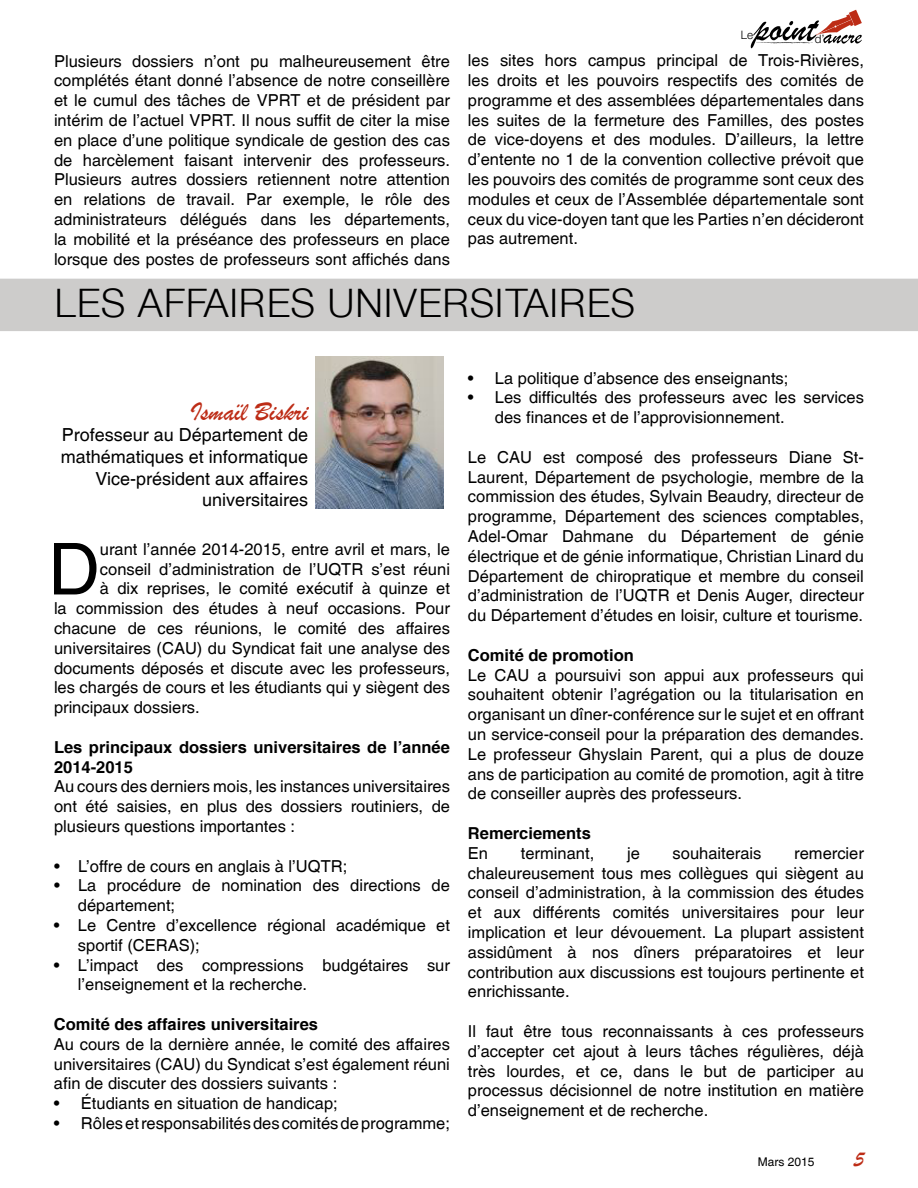
<style>
.page{position:relative;width:918px;height:1188px;background:#fff}
.page>*{position:absolute;margin:0;border:0;box-sizing:border-box;transform-origin:0 0}
.t1{font:71.7px "Sans";color:#000}
.t2{font:300 42px "Sans";color:#000}
.t3{font:27px "Brush Script";color:#bd2c16}
.t4{font:22.5px "Brush Script";color:#bd2c16}
.t5{font:18px/21.6px "Sans";color:#000;text-align:right}
.t6{font:16.5px/19.8px "Sans";color:#000;text-align:justify}
.t7{font:16.5px/19.8px "Sans BOLD";color:#000}
.t8{font:12px "Sans";color:#000}
.t9{font:300 11.7px "Helvetica Neue";color:#000}
</style>
<div class="page">
<img style="left:315px;top:357px;width:128px;height:152px">
<svg style="left:751px;top:10px;width:111px;height:38px"></svg>
<div style="left:0;top:279px;width:918px;height:52px;background:#cdcccb"></div>
<p class="t9" style="left:741px;top:27px;width:14px">Le</p>
<p class="t9" style="left:815px;top:32px;width:11px">d’</p>
<p class="t6" style="left:468px;top:50px;width:398px">les sites hors campus principal de Trois-Rivières, les droits et les pouvoirs respectifs des comités de programme et des assemblées départementales dans les suites de la fermeture des Familles, des postes de vice-doyens et des modules. D’ailleurs, la lettre d’entente no 1 de la convention collective prévoit que les pouvoirs des comités de programme sont ceux des modules et ceux de l’Assemblée départementale sont ceux du vice-doyen tant que les Parties n’en décideront pas autrement.</p>
<p class="t6" style="left:54px;top:51px;width:398px">Plusieurs dossiers n’ont pu malheureusement être complétés étant donné l’absence de notre conseillère et le cumul des tâches de VPRT et de président par intérim de l’actuel VPRT. Il nous suffit de citer la mise en place d’une politique syndicale de gestion des cas de harcèlement faisant intervenir des professeurs.<br>Plusieurs autres dossiers retiennent notre attention en relations de travail. Par exemple, le rôle des administrateurs délégués dans les départements, la mobilité et la préséance des professeurs en place lorsque des postes de professeurs sont affichés dans</p>
<h2 class="t2" style="left:54px;top:279px;width:583px">LES AFFAIR ES UNIVERSITAIR ES</h2>
<h3 class="t3" style="left:190px;top:395px;width:119px">Ismaïl Biskri</h3>
<p class="t5" style="left:61px;top:424px;width:249px">Professeur au Département de mathématiques et informatique<br>Vice-président aux affaires universitaires</p>
<h1 class="t1" style="left:48px;top:528px;width:53px">D</h1>
<p class="t6" style="left:100px;top:539px;width:352px">urant l’année 2014-2015, entre avril et mars, le</p>
<p class="t6" style="left:100px;top:559px;width:352px">conseil d’administration de l’UQTR s’est réuni</p>
<p class="t6" style="left:100px;top:579px;width:352px">à dix reprises, le comité exécutif à quinze et</p>
<p class="t6" style="left:54px;top:599px;width:397px">la commission des études à neuf occasions. Pour</p>
<p class="t6" style="left:54px;top:618px;width:398px">chacune de ces réunions, le comité des affaires</p>
<p class="t6" style="left:54px;top:638px;width:397px">universitaires (CAU) du Syndicat fait une analyse des</p>
<p class="t6" style="left:54px;top:658px;width:398px">documents déposés et discute avec les professeurs,</p>
<p class="t6" style="left:54px;top:678px;width:398px">les chargés de cours et les étudiants qui y siègent des</p>
<p class="t6" style="left:54px;top:698px;width:147px">principaux dossiers.</p>
<p class="t7" style="left:54px;top:737px;width:397px">Les principaux dossiers universitaires de l’année<br>2014-2015</p>
<p class="t6" style="left:54px;top:777px;width:398px">Au cours des derniers mois, les instances universitaires ont été saisies, en plus des dossiers routiniers, de plusieurs questions importantes :</p>
<p class="t6" style="left:54px;top:856px;width:295px">• L’offre de cours en anglais à l’UQTR;</p>
<p class="t6" style="left:78px;top:876px;width:374px;text-indent:-24px">• La procédure de nomination des directions de département;</p>
<p class="t6" style="left:78px;top:915px;width:373px;text-indent:-24px">• Le Centre d’excellence régional académique et sportif (CERAS);</p>
<p class="t6" style="left:78px;top:955px;width:374px;text-indent:-24px">• L’impact des compressions budgétaires sur l’enseignement et la recherche.</p>
<p class="t7" style="left:54px;top:1014px;width:266px">Comité des affaires universitaires</p>
<p class="t6" style="left:54px;top:1034px;width:398px">Au cours de la dernière année, le comité des affaires universitaires (CAU) du Syndicat s’est également réuni afin de discuter des dossiers suivants :</p>
<p class="t6" style="left:54px;top:1094px;width:285px">• Étudiants en situation de handicap;</p>
<p class="t6" style="left:54px;top:1113px;width:397px">• Rôlesetresponsabilitésdescomitésdeprogramme;</p>
<p class="t6" style="left:468px;top:368px;width:322px">• La politique d’absence des enseignants;</p>
<p class="t6" style="left:495px;top:388px;width:371px;text-indent:-27px">• Les difficultés des professeurs avec les services des finances et de l’approvisionnement.</p>
<p class="t6" style="left:468px;top:447px;width:398px">Le CAU est composé des professeurs Diane St-Laurent, Département de psychologie, membre de la commission des études, Sylvain Beaudry, directeur de programme, Département des sciences comptables, Adel-Omar Dahmane du Département de génie électrique et de génie informatique, Christian Linard du Département de chiropratique et membre du conseil d’administration de l’UQTR et Denis Auger, directeur du Département d’études en loisir, culture et tourisme.</p>
<p class="t7" style="left:468px;top:645px;width:167px">Comité de promotion</p>
<p class="t6" style="left:468px;top:665px;width:398px">Le CAU a poursuivi son appui aux professeurs qui souhaitent obtenir l’agrégation ou la titularisation en organisant un dîner-conférence sur le sujet et en offrant un service-conseil pour la préparation des demandes.<br>Le professeur Ghyslain Parent, qui a plus de douze ans de participation au comité de promotion, agit à titre de conseiller auprès des professeurs.</p>
<p class="t7" style="left:468px;top:823px;width:124px">Remerciements</p>
<p class="t6" style="left:468px;top:843px;width:22px">En</p>
<p class="t6" style="left:521px;top:843px;width:75px">terminant,</p>
<p class="t6" style="left:627px;top:843px;width:14px">je</p>
<p class="t6" style="left:673px;top:843px;width:90px">souhaiterais</p>
<p class="t6" style="left:468px;top:843px;width:398px;text-indent:326px">remercier chaleureusement tous mes collègues qui siègent au conseil d’administration, à la commission des études et aux différents comités universitaires pour leur implication et leur dévouement. La plupart assistent assidûment à nos dîners préparatoires et leur contribution aux discussions est toujours pertinente et enrichissante.</p>
<p class="t6" style="left:468px;top:1021px;width:398px">Il faut être tous reconnaissants à ces professeurs d’accepter cet ajout à leurs tâches régulières, déjà très lourdes, et ce, dans le but de participer au processus décisionnel de notre institution en matière d’enseignement et de recherche.</p>
<p class="t8" style="left:758px;top:1154px;width:58px">Mars 2015</p>
<h3 class="t4" style="left:854px;top:1145px;width:11px">5</h3>
</div>
